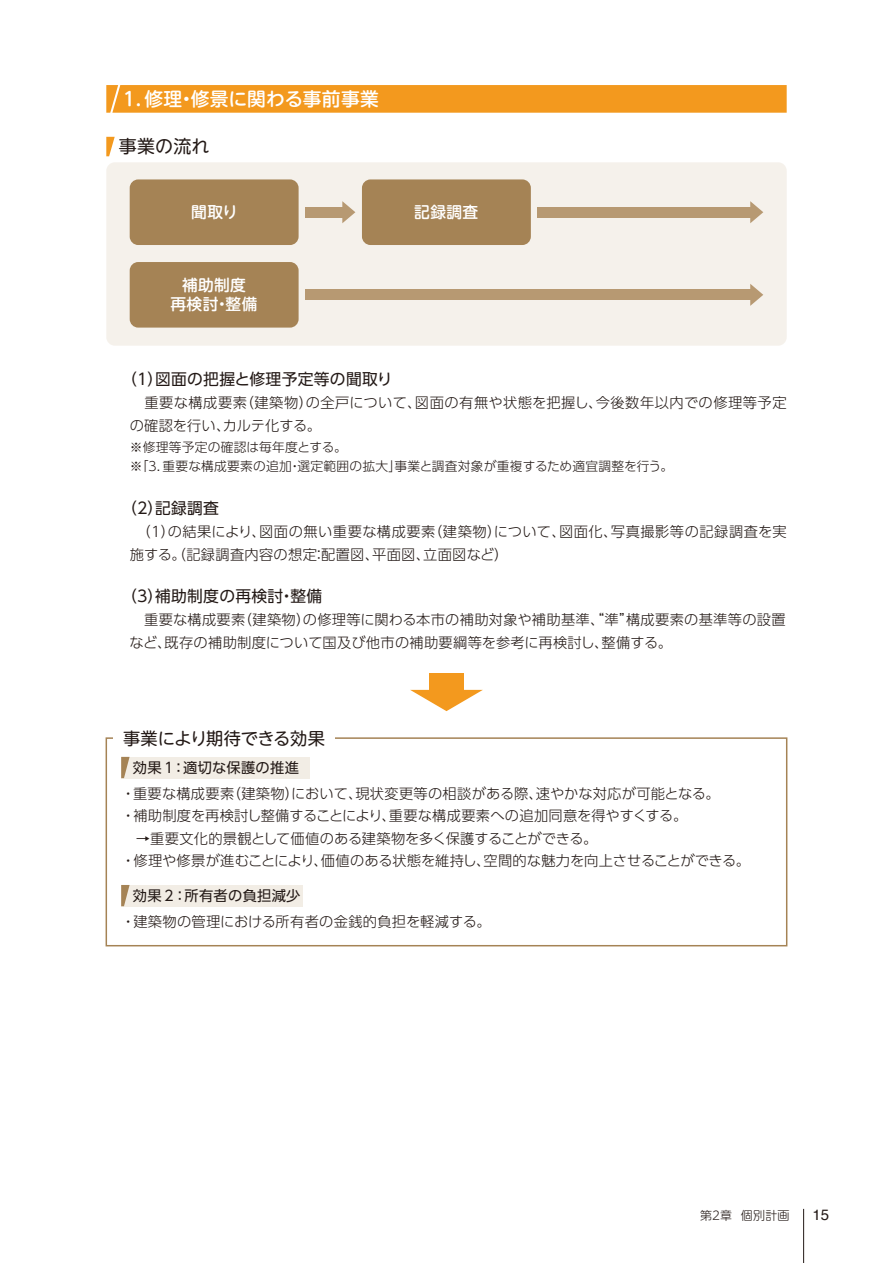
<style>
.page{position:relative;width:893px;height:1263px;background:#fff}
.page>*{position:absolute;margin:0;border:0;box-sizing:border-box;transform-origin:0 0}
.t1{font:500 18.75px "UD Shin M Go Pro";letter-spacing:.015em;color:#fff}
.t2{font:18px "UD Shin M Go Pro";letter-spacing:.01em;color:#231916}
.t3{font:17.25px "UD Shin M Go Pro";letter-spacing:-.025em;color:#231916}
.t4{font:15.75px "UD Shin Go Pro";letter-spacing:.02em;color:#231916}
.t5{font:500 15.75px/19.5px "UD Shin M Go Pro";letter-spacing:.02em;color:#fff;text-align:center}
.t6{font:15px "Helvetica";color:#231916}
.t7{font:300 14.25px/22.5px "UD Shin Go Pro";letter-spacing:.02em;color:#231916}
.t8{font:14.25px "UD Shin Go Pro";letter-spacing:.02em;color:#231916}
.t9{font:300 12.75px/18.8px "UD Shin Go Pro";letter-spacing:.02em;color:#231916}
.t10{font:300 12px "UD Shin M Go Pro";letter-spacing:.02em;color:#231916}
</style>
<div class="page">
<div style="left:106px;top:737px;width:681px;height:209px;border:2px solid #a58355"></div>
<div style="left:113px;top:728px;width:222px;height:21px;background:#fff"></div>
<div style="left:106px;top:162px;width:681px;height:184px;background:#f5f1eb;border-radius:9px"></div>
<div style="left:121px;top:757px;width:189px;height:21px;background:#f2ede5"></div>
<hr style="left:803px;top:1209px;width:1px;height:54px;background:#231916">
<svg style="left:106px;top:137px;width:9px;height:19px"></svg>
<div style="left:362px;top:179px;width:169px;height:66px;background:#a58355;border-radius:9px"></div>
<div style="left:305px;top:207px;width:41px;height:11px;background:#b79972"></div>
<svg style="left:342px;top:201px;width:13px;height:22px"></svg>
<div style="left:429px;top:673px;width:35px;height:21px;background:#f3991e"></div>
<svg style="left:410px;top:690px;width:73px;height:21px"></svg>
<div style="left:538px;top:207px;width:216px;height:11px;background:#b79972"></div>
<svg style="left:750px;top:201px;width:13px;height:22px"></svg>
<div style="left:305px;top:289px;width:449px;height:11px;background:#b79972"></div>
<svg style="left:750px;top:284px;width:13px;height:22px"></svg>
<div style="left:130px;top:179px;width:169px;height:66px;background:#a58355;border-radius:9px"></div>
<div style="left:130px;top:262px;width:169px;height:66px;background:#a58355;border-radius:9px"></div>
<svg style="left:121px;top:757px;width:9px;height:21px"></svg>
<div style="left:121px;top:885px;width:182px;height:21px;background:#f2ede5"></div>
<svg style="left:121px;top:885px;width:9px;height:21px"></svg>
<svg style="left:106px;top:85px;width:681px;height:28px;background:#f39a21"></svg>
<h1 class="t1" style="left:120px;top:84px;width:260px">１．修理・修景に関わる事前事業</h1>
<p class="t2" style="left:119px;top:132px;width:92px">事業の流れ</p>
<p class="t5" style="left:191px;top:202px;width:48px">聞取り</p>
<p class="t5" style="left:171px;top:274px;width:88px">補助制度<br>再検討・整備</p>
<p class="t5" style="left:414px;top:202px;width:65px">記録調査</p>
<p class="t4" style="left:121px;top:366px;width:273px">（１）図面の把握と修理予定等の聞取り</p>
<p class="t7" style="left:130px;top:391px;width:658px">　重要な構成要素（建築物）の全戸について、図面の有無や状態を把握し、今後数年以内での修理等予定の確認を行い、カルテ化する。</p>
<p class="t9" style="left:130px;top:437px;width:545px">※修理等予定の確認は毎年度とする。<br>※「３．重要な構成要素の追加・選定範囲の拡大」事業と調査対象が重複するため適宜調整を行う。</p>
<p class="t4" style="left:121px;top:495px;width:99px">（２）記録調査</p>
<p class="t7" style="left:130px;top:520px;width:658px">　（１）の結果により、図面の無い重要な構成要素（建築物）について、図面化、写真撮影等の記録調査を実施する。（記録調査内容の想定：配置図、平面図、立面図など）</p>
<p class="t4" style="left:121px;top:583px;width:202px">（３）補助制度の再検討・整備</p>
<p class="t7" style="left:130px;top:608px;width:658px">　重要な構成要素（建築物）の修理等に関わる本市の補助対象や補助基準、“準”構成要素の基準等の設置など、既存の補助制度について国及び他市の補助要綱等を参考に再検討し、整備する。</p>
<p class="t3" style="left:123px;top:724px;width:203px">事業により期待できる効果</p>
<p class="t8" style="left:133px;top:756px;width:168px">効果１：適切な保護の推進</p>
<p class="t7" style="left:121px;top:781px;width:630px">・重要な構成要素（建築物）において、現状変更等の相談がある際、速やかな対応が可能となる。<br>・補助制度を再検討し整備することにより、重要な構成要素への追加同意を得やすくする。<br>　→重要文化的景観として価値のある建築物を多く保護することができる。<br>・修理や修景が進むことにより、価値のある状態を維持し、空間的な魅力を向上させることができる。</p>
<p class="t8" style="left:133px;top:884px;width:169px">効果２：所有者の負担減少</p>
<p class="t7" style="left:121px;top:909px;width:371px">・建築物の管理における所有者の金銭的負担を軽減する。</p>
<p class="t10" style="left:700px;top:1205px;width:91px">第２章 個別計画</p>
<p class="t6" style="left:813px;top:1203px;width:18px">15</p>
</div>
